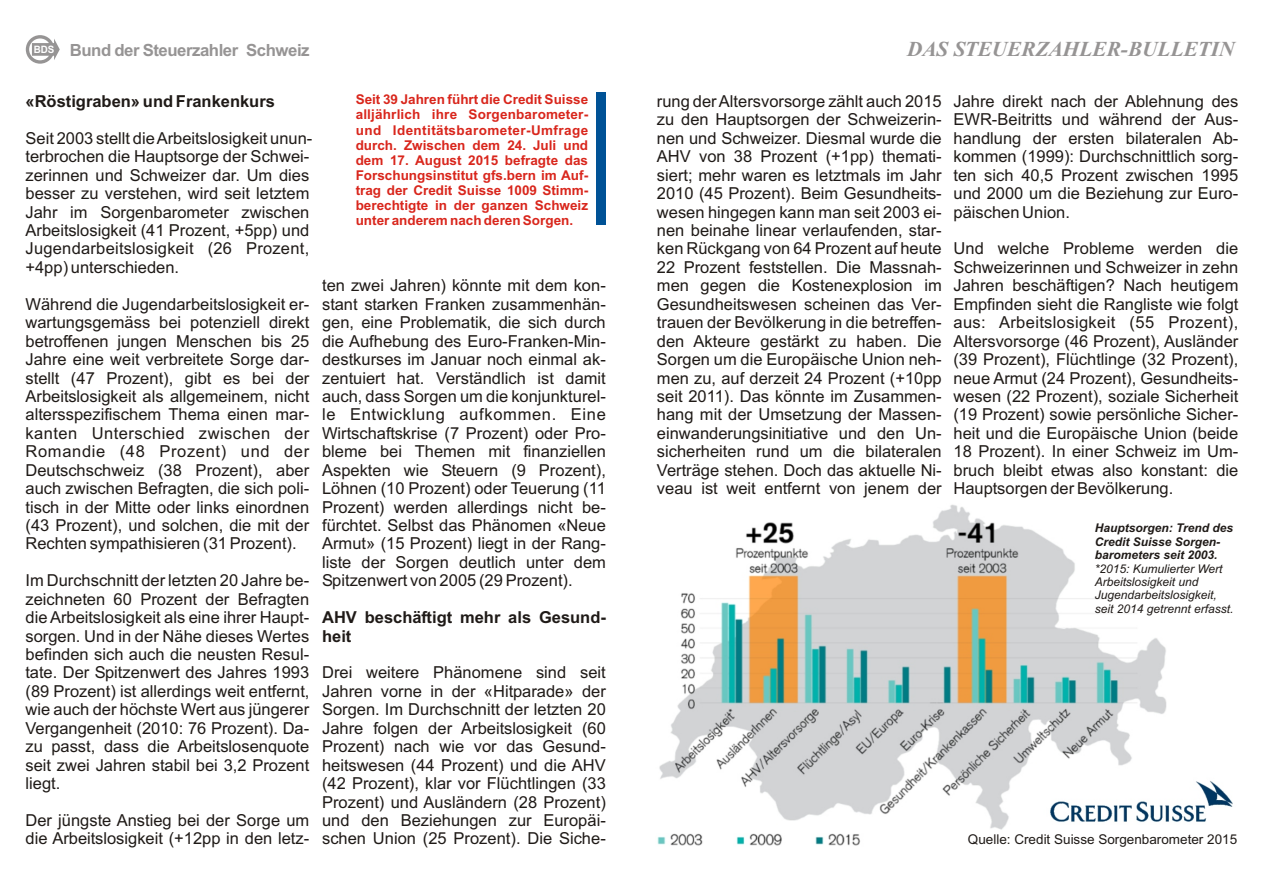
<style>
.page{position:relative;width:1263px;height:894px;background:#fff}
.page>*{position:absolute;margin:0;border:0;box-sizing:border-box;transform-origin:0 0}
.t1{font:italic 700 21.3px "Times New Roman";color:#969494}
.t2{font:700 16.8px "Arial";letter-spacing:-.03em;color:#969494}
.t3{font:16.5px/18.5px "Arial";color:#1f1a17;text-align:justify}
.t4{font:700 16.5px/18.5px "Arial";color:#1f1a17}
.t5{font:700 13.5px/15.1px "Arial";color:#d9261c;text-align:justify}
.t6{font:13.5px "Arial";color:#1f1a17}
.t7{font:italic 12px/13.4px "Arial";color:#1f1a17}
.t8{font:italic 700 12px/13.4px "Arial";color:#1f1a17}
</style>
<div class="page">
<svg style="left:26px;top:35px;width:34px;height:29px"></svg>
<div style="left:597px;top:92px;width:9px;height:133px;background:#005296"></div>
<img style="left:657px;top:504px;width:510px;height:342px">
<img style="left:1042px;top:773px;width:191px;height:61px">
<p class="t2" style="left:34px;top:44px;width:277px"><sup>BDS</sup> Bund der Steuerzahler Schweiz</p>
<p class="t1" style="left:907px;top:42px;width:329px">DAS STEUERZAHLER-BULLETIN</p>
<p class="t4" style="left:26px;top:94px;width:251px">«Röstigraben» und Frankenkurs</p>
<p class="t3" style="left:26px;top:130px;width:288px;text-align:left">Seit 2003 stellt die Arbeitslosigkeit unun&shy;terbrochen die Hauptsorge der Schwei&shy;zerinnen und Schweizer dar. Um dies besser zu verstehen, wird seit letztem Jahr im Sorgenbarometer zwischen Arbeitslosigkeit (41 Prozent, +5pp) und Jugendarbeitslosigkeit (26 Prozent, +4pp) unterschieden.</p>
<p class="t3" style="left:26px;top:296px;width:285px">Während die Jugendarbeitslosigkeit er&shy;wartungsgemäss bei potenziell direkt betroffenen jungen Menschen bis 25<br>Jahre eine weit verbreitete Sorge dar&shy;stellt (47 Prozent), gibt es bei der Arbeitslosigkeit als allgemeinem, nicht altersspezifischem Thema einen mar&shy;kanten Unterschied zwischen der Romandie (48 Prozent) und der Deutschschweiz (38 Prozent), aber auch zwischen Befragten, die sich poli&shy;tisch in der Mitte oder links einordnen (43 Prozent), und solchen, die mit der Rechten sympathisieren (31 Prozent).</p>
<p class="t3" style="left:26px;top:573px;width:286px">Im Durchschnitt der letzten 20 Jahre be&shy;zeichneten 60 Prozent der Befragten die Arbeitslosigkeit als eine ihrer Haupt&shy;sorgen. Und in der Nähe dieses Wertes befinden sich auch die neusten Resul&shy;tate. Der Spitzenwert des Jahres 1993 (89 Prozent) ist allerdings weit entfernt, wie auch der höchste Wert aus jüngerer Vergangenheit (2010: 76 Prozent). Da&shy;zu passt, dass die Arbeitslosenquote seit zwei Jahren stabil bei 3,2 Prozent liegt.</p>
<p class="t3" style="left:26px;top:812px;width:285px">Der jüngste Anstieg bei der Sorge um die Arbeitslosigkeit (+12pp in den letz-</p>
<p class="t5" style="left:356px;top:93px;width:234px">Seit 39 Jahren führt die Credit Suisse alljährlich ihre Sorgenbarometer&shy;und Identitätsbarometer-Umfrage durch. Zwischen dem 24. Juli und dem 17. August 2015 befragte das Forschungsinstitut gfs.bern im Auf&shy;trag der Credit Suisse 1009 Stimm&shy;berechtigte in der ganzen Schweiz unter anderem nach deren Sorgen.</p>
<p class="t3" style="left:657px;top:94px;width:286px">rung der Altersvorsorge zählt auch 2015 zu den Hauptsorgen der Schweizerin&shy;nen und Schweizer. Diesmal wurde die AHV von 38 Prozent (+1pp) themati&shy;siert; mehr waren es letztmals im Jahr 2010 (45 Prozent). Beim Gesundheits&shy;wesen hingegen kann man seit 2003 ei&shy;nen beinahe linear verlaufenden, star&shy;ken Rückgang von 64 Prozent auf heute 22 Prozent feststellen. Die Massnah&shy;men gegen die Kostenexplosion im Gesundheitswesen scheinen das Ver&shy;trauen der Bevölkerung in die betreffen&shy;den Akteure gestärkt zu haben. Die Sorgen um die Europäische Union neh&shy;men zu, auf derzeit 24 Prozent (+10pp seit 2011). Das könnte im Zusammen&shy;hang mit der Umsetzung der Massen&shy;einwanderungsinitiative und den Un&shy;sicherheiten rund um die bilateralen Verträge stehen. Doch das aktuelle Ni&shy;veau ist weit entfernt von jenem der</p>
<p class="t3" style="left:954px;top:94px;width:286px">Jahre direkt nach der Ablehnung des EWR-Beitritts und während der Aus&shy;handlung der ersten bilateralen Ab&shy;kommen (1999): Durchschnittlich sorg&shy;ten sich 40,5 Prozent zwischen 1995 und 2000 um die Beziehung zur Euro&shy;päischen Union.</p>
<p class="t3" style="left:954px;top:241px;width:286px">Und welche Probleme werden die Schweizerinnen und Schweizer in zehn Jahren beschäftigen? Nach heutigem Empfinden sieht die Rangliste wie folgt aus: Arbeitslosigkeit (55 Prozent), Altersvorsorge (46 Prozent), Ausländer (39 Prozent), Flüchtlinge (32 Prozent), neue Armut (24 Prozent), Gesundheits&shy;wesen (22 Prozent), soziale Sicherheit (19 Prozent) sowie persönliche Sicher&shy;heit und die Europäische Union (beide 18 Prozent). In einer Schweiz im Um&shy;bruch bleibt etwas also konstant: die Hauptsorgen der Bevölkerung.</p>
<p class="t3" style="left:322px;top:278px;width:285px">ten zwei Jahren) könnte mit dem kon&shy;stant starken Franken zusammenhän&shy;gen, eine Problematik, die sich durch die Aufhebung des Euro-Franken-Min&shy;destkurses im Januar noch einmal ak&shy;zentuiert hat. Verständlich ist damit auch, dass Sorgen um die konjunkturel&shy;le Entwicklung aufkommen. Eine Wirtschaftskrise (7 Prozent) oder Pro&shy;bleme bei Themen mit finanziellen Aspekten wie Steuern (9 Prozent), Löhnen (10 Prozent) oder Teuerung (11<br>Prozent) werden allerdings nicht be&shy;fürchtet. Selbst das Phänomen «Neue Armut» (15 Prozent) liegt in der Rang&shy;liste der Sorgen deutlich unter dem Spitzenwert von 2005 (29 Prozent).</p>
<p class="t4" style="left:322px;top:610px;width:285px">AHV beschäftigt mehr als Gesund&shy;heit</p>
<p class="t3" style="left:322px;top:665px;width:285px">Drei weitere Phänomene sind seit Jahren vorne in der «Hitparade» der Sorgen. Im Durchschnitt der letzten 20<br>Jahre folgen der Arbeitslosigkeit (60<br>Prozent) nach wie vor das Gesund&shy;heitswesen (44 Prozent) und die AHV (42 Prozent), klar vor Flüchtlingen (33<br>Prozent) und Ausländern (28 Prozent) und den Beziehungen zur Europäi&shy;schen Union (25 Prozent). Die Siche-</p>
<p class="t8" style="left:1095px;top:523px;width:140px">Hauptsorgen: Trend des<br>Credit Suisse Sorgen&shy;barometers seit 2003.</p>
<p class="t7" style="left:1095px;top:563px;width:140px">*2015: Kumulierter Wert<br>Arbeitslosigkeit und<br>Jugendarbeitslosigkeit, seit 2014 getrennt erfasst.</p>
<p class="t6" style="left:968px;top:834px;width:271px">Quelle: Credit Suisse Sorgenbarometer 2015</p>
</div>
